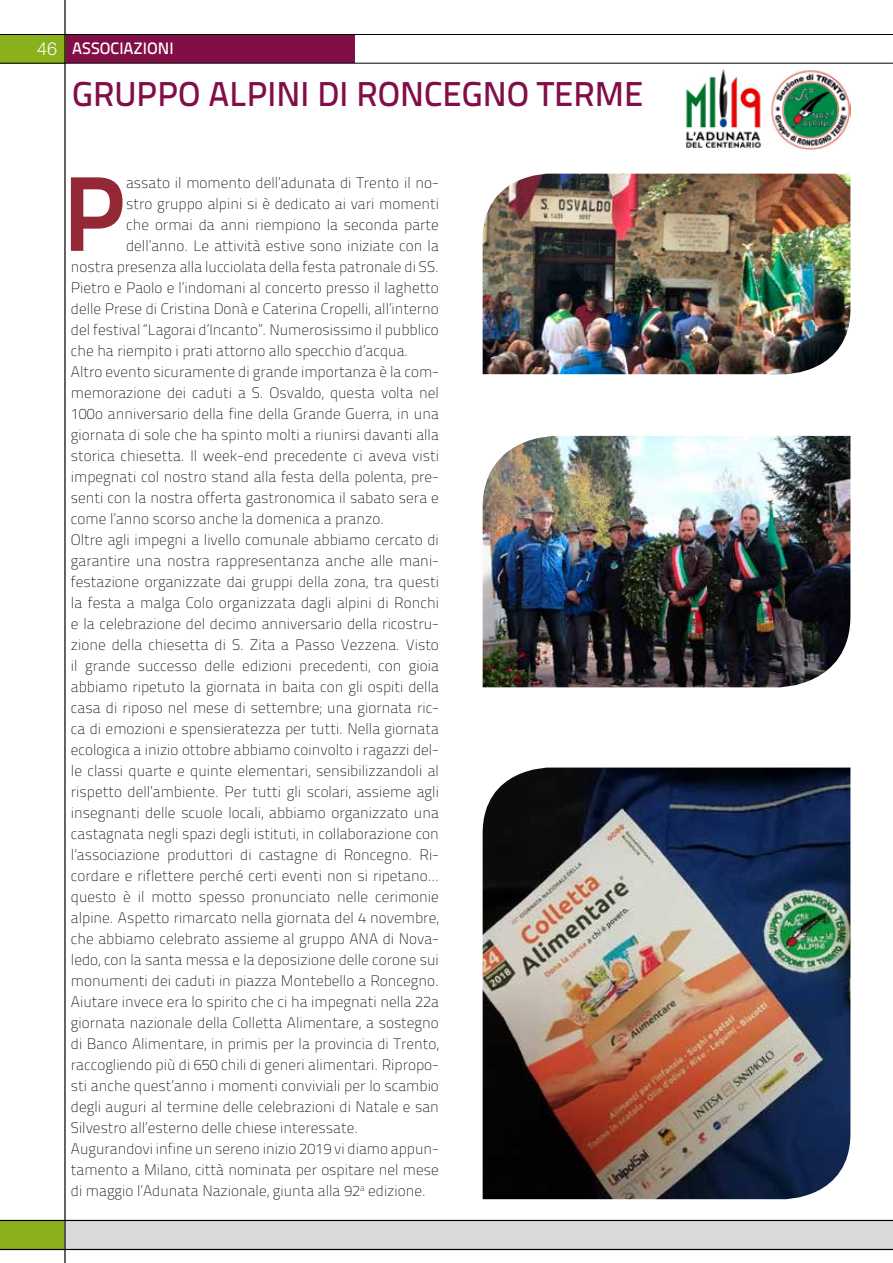
<style>
.page{position:relative;width:893px;height:1263px;background:#fff}
.page>*{position:absolute;margin:0;border:0;box-sizing:border-box;transform-origin:0 0}
.t1{font:106.2px "Titillium Text 25 L 800 wt";color:#942834}
.t2{font:34.5px "Titillium Text 25 L 600 wt";color:#820e47}
.t3{font:16.5px "Titillium Text 25 L 600 wt";color:#fff}
.t4{font:15.15px "Titillium Text 25 L 1 wt";color:#000}
.s1{font-family:"Helvetica Neue LT Std";font-weight:300;font-size:18px}
</style>
<div class="page">
<div style="left:63px;top:34px;width:292px;height:29px;background:#820e47"></div>
<div style="left:64px;top:1220px;width:829px;height:29px;background:#dadada"></div>
<div style="left:0;top:34px;width:66px;height:29px;background:#8ab01b"></div>
<div style="left:0;top:1220px;width:64px;height:30px;background:#8ab01b"></div>
<hr style="left:0;top:1220px;width:893px;height:1px;background:#000">
<hr style="left:0;top:1249px;width:893px;height:1px;background:#000">
<hr style="left:0;top:63px;width:893px;height:1px;background:#000">
<hr style="left:0;top:34px;width:893px;height:1px;background:#000">
<hr style="left:64px;top:0;width:2px;height:1263px;background:#000">
<img style="left:771px;top:70px;width:79px;height:79px">
<img style="left:483px;top:174px;width:367px;height:200px">
<img style="left:686px;top:69px;width:75px;height:79px">
<img style="left:483px;top:436px;width:367px;height:251px">
<img style="left:483px;top:767px;width:367px;height:432px">
<p class="t3" style="left:37px;top:35px;width:138px"><span class="s1">46</span> ASSOCIAZIONI</p>
<h2 class="t2" style="left:72px;top:68px;width:573px">GRUPPO ALPINI DI RONCEGNO TERME</h2>
<h1 class="t1" style="left:63px;top:132px;width:65px">P</h1>
<p class="t4" style="left:126px;top:172px;width:314px">assato il momento dell’adunata di Trento il no-</p>
<p class="t4" style="left:126px;top:193px;width:314px">stro gruppo alpini si è dedicato ai vari momenti</p>
<p class="t4" style="left:126px;top:214px;width:314px">che ormai da anni riempiono la seconda parte</p>
<p class="t4" style="left:126px;top:235px;width:314px">dell’anno. Le attività estive sono iniziate con la</p>
<p class="t4" style="left:71px;top:256px;width:370px">nostra presenza alla lucciolata della festa patronale di SS.</p>
<p class="t4" style="left:71px;top:277px;width:369px">Pietro e Paolo e l’indomani al concerto presso il laghetto</p>
<p class="t4" style="left:71px;top:298px;width:369px">delle Prese di Cristina Donà e Caterina Cropelli, all’interno</p>
<p class="t4" style="left:71px;top:319px;width:369px">del festival “Lagorai d’Incanto”. Numerosissimo il pubblico</p>
<p class="t4" style="left:71px;top:340px;width:339px">che ha riempito i prati attorno allo specchio d’acqua.</p>
<p class="t4" style="left:71px;top:361px;width:369px">Altro evento sicuramente di grande importanza è la com-</p>
<p class="t4" style="left:71px;top:382px;width:369px">memorazione dei caduti a S. Osvaldo, questa volta nel</p>
<p class="t4" style="left:71px;top:403px;width:369px">100o anniversario della fine della Grande Guerra, in una</p>
<p class="t4" style="left:71px;top:424px;width:369px">giornata di sole che ha spinto molti a riunirsi davanti alla</p>
<p class="t4" style="left:71px;top:445px;width:369px">storica chiesetta. Il week-end precedente ci aveva visti</p>
<p class="t4" style="left:71px;top:466px;width:369px">impegnati col nostro stand alla festa della polenta, pre-</p>
<p class="t4" style="left:71px;top:487px;width:370px">senti con la nostra offerta gastronomica il sabato sera e</p>
<p class="t4" style="left:71px;top:508px;width:315px">come l’anno scorso anche la domenica a pranzo.</p>
<p class="t4" style="left:71px;top:529px;width:369px">Oltre agli impegni a livello comunale abbiamo cercato di</p>
<p class="t4" style="left:71px;top:550px;width:369px">garantire una nostra rappresentanza anche alle mani-</p>
<p class="t4" style="left:71px;top:571px;width:369px">festazione organizzate dai gruppi della zona, tra questi</p>
<p class="t4" style="left:71px;top:592px;width:370px">la festa a malga Colo organizzata dagli alpini di Ronchi</p>
<p class="t4" style="left:71px;top:613px;width:369px">e la celebrazione del decimo anniversario della ricostru-</p>
<p class="t4" style="left:71px;top:634px;width:369px">zione della chiesetta di S. Zita a Passo Vezzena. Visto</p>
<p class="t4" style="left:71px;top:655px;width:369px">il grande successo delle edizioni precedenti, con gioia</p>
<p class="t4" style="left:71px;top:676px;width:370px">abbiamo ripetuto la giornata in baita con gli ospiti della</p>
<p class="t4" style="left:71px;top:697px;width:369px">casa di riposo nel mese di settembre; una giornata ric-</p>
<p class="t4" style="left:71px;top:718px;width:369px">ca di emozioni e spensieratezza per tutti. Nella giornata</p>
<p class="t4" style="left:71px;top:739px;width:369px">ecologica a inizio ottobre abbiamo coinvolto i ragazzi del-</p>
<p class="t4" style="left:71px;top:760px;width:370px">le classi quarte e quinte elementari, sensibilizzandoli al</p>
<p class="t4" style="left:71px;top:781px;width:370px">rispetto dell’ambiente. Per tutti gli scolari, assieme agli</p>
<p class="t4" style="left:71px;top:802px;width:369px">insegnanti delle scuole locali, abbiamo organizzato una</p>
<p class="t4" style="left:71px;top:823px;width:370px">castagnata negli spazi degli istituti, in collaborazione con</p>
<p class="t4" style="left:71px;top:844px;width:369px">l’associazione produttori di castagne di Roncegno. Ri-</p>
<p class="t4" style="left:71px;top:865px;width:370px">cordare e riflettere perché certi eventi non si ripetano...</p>
<p class="t4" style="left:71px;top:886px;width:369px">questo è il motto spesso pronunciato nelle cerimonie</p>
<p class="t4" style="left:71px;top:907px;width:369px">alpine. Aspetto rimarcato nella giornata del 4 novembre,</p>
<p class="t4" style="left:71px;top:928px;width:369px">che abbiamo celebrato assieme al gruppo ANA di Nova-</p>
<p class="t4" style="left:71px;top:949px;width:369px">ledo, con la santa messa e la deposizione delle corone sui</p>
<p class="t4" style="left:71px;top:970px;width:369px">monumenti dei caduti in piazza Montebello a Roncegno.</p>
<p class="t4" style="left:71px;top:991px;width:369px">Aiutare invece era lo spirito che ci ha impegnati nella 22a</p>
<p class="t4" style="left:71px;top:1012px;width:369px">giornata nazionale della Colletta Alimentare, a sostegno</p>
<p class="t4" style="left:71px;top:1033px;width:369px">di Banco Alimentare, in primis per la provincia di Trento,</p>
<p class="t4" style="left:71px;top:1054px;width:369px">raccogliendo più di 650 chili di generi alimentari. Ripropo-</p>
<p class="t4" style="left:71px;top:1075px;width:370px">sti anche quest’anno i momenti conviviali per lo scambio</p>
<p class="t4" style="left:71px;top:1096px;width:369px">degli auguri al termine delle celebrazioni di Natale e san</p>
<p class="t4" style="left:71px;top:1117px;width:289px">Silvestro all’esterno delle chiese interessate.</p>
<p class="t4" style="left:71px;top:1138px;width:369px">Augurandovi infine un sereno inizio 2019 vi diamo appun-</p>
<p class="t4" style="left:71px;top:1159px;width:369px">tamento a Milano, città nominata per ospitare nel mese</p>
<p class="t4" style="left:71px;top:1180px;width:356px">di maggio l’Adunata Nazionale, giunta alla 92<sup>a</sup> edizione.</p>
</div>
